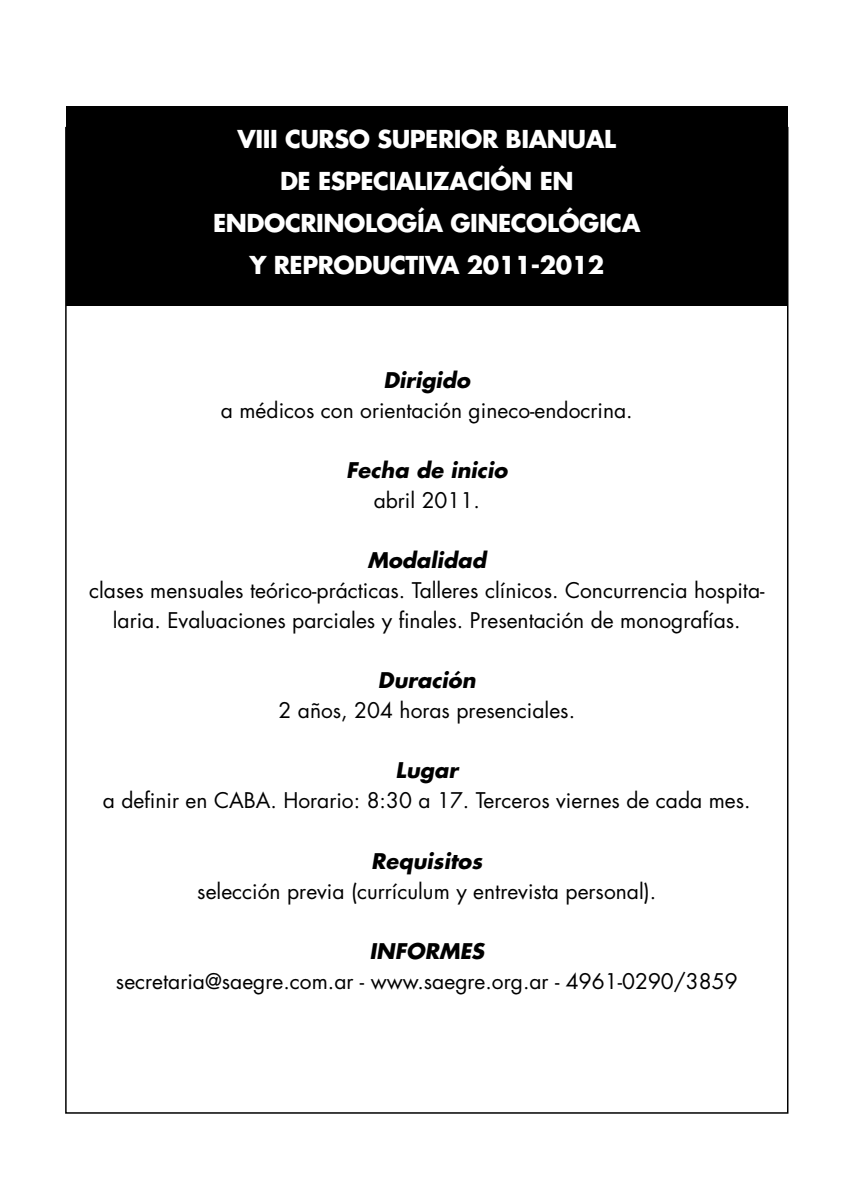
<style>
.page{position:relative;width:851px;height:1191px;background:#fff}
.page>*{position:absolute;margin:0;border:0;box-sizing:border-box;transform-origin:0 0}
.t1{font:700 24px/42px "Futura Std";letter-spacing:-.02em;color:#fff;text-align:center}
.t2{font:21px/30px "Futura Std";color:#000;text-align:center}
.t3{font:italic 700 21px "Futura Std";color:#000}
</style>
<div class="page">
<div style="left:66px;top:106px;width:721px;height:199px;background:#000"></div>
<p class="t1" style="left:213px;top:118px;width:428px">VIII CURSO SUPERIOR BIANUAL<br>DE ESPECIALIZACIÓN EN<br>ENDOCRINOLOGÍA GINECOLÓGICA<br>Y REPRODUCTIVA 2011-2012</p>
<p class="t3" style="left:383px;top:366px;width:88px">Dirigido</p>
<p class="t2" style="left:221px;top:396px;width:413px">a médicos con orientación gineco-endocrina.</p>
<p class="t3" style="left:346px;top:456px;width:163px">Fecha de inicio</p>
<p class="t2" style="left:373px;top:486px;width:108px">abril 2011.</p>
<p class="t3" style="left:367px;top:546px;width:120px">Modalidad</p>
<p class="t2" style="left:89px;top:576px;width:676px">clases mensuales teórico-prácticas. Talleres clínicos. Concurrencia hospita&shy;laria. Evaluaciones parciales y finales. Presentación de monografías.</p>
<p class="t3" style="left:378px;top:666px;width:99px">Duración</p>
<p class="t2" style="left:278px;top:696px;width:298px">2 años, 204 horas presenciales.</p>
<p class="t3" style="left:395px;top:756px;width:64px">Lugar</p>
<p class="t2" style="left:103px;top:786px;width:649px">a definir en CABA. Horario: 8:30 a 17. Terceros viernes de cada mes.</p>
<p class="t3" style="left:371px;top:846px;width:112px">Requisitos</p>
<p class="t2" style="left:197px;top:876px;width:460px">selección previa (currículum y entrevista personal).</p>
<p class="t3" style="left:369px;top:936px;width:116px">INFORMES</p>
<p class="t2" style="left:116px;top:966px;width:623px">secretaria@saegre.com.ar - www.saegre.org.ar - 4961-0290/3859</p>
</div>
